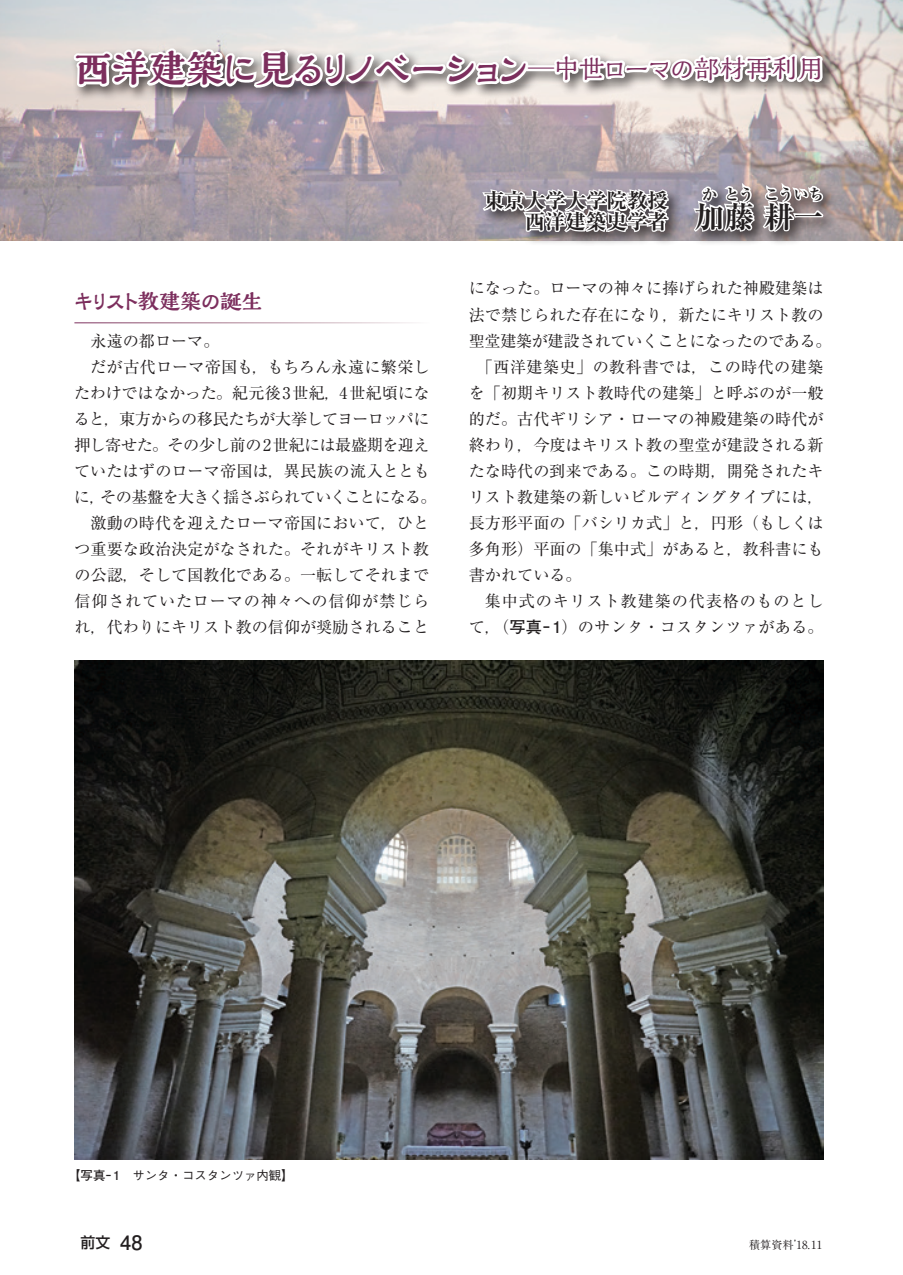
<style>
.page{position:relative;width:903px;height:1275px;background:#fff}
.page>*{position:absolute;margin:0;border:0;box-sizing:border-box;transform-origin:0 0}
._00-タイトル{font:800 37.27px "Kaimin Tu Std";letter-spacing:-.1em;color:#7c2e5d}
._00-名前{font:700 expanded 29.75px "Ryumin Pro";color:#231f20}
._03-小見出し{font:800 21px "Kaimin Tu Std";letter-spacing:-.05em;color:#7c2e5d}
._00-名前-2{font:700 expanded 20.47px/20.5px "Ryumin Pro";color:#231f20}
._01-本文{font:16.1px/26.1px "Ryumin Pro";color:#231f20;text-align:justify}
._01-本文-2{font:16.1px/26.1px "Ryumin Pro";letter-spacing:-.02em;color:#231f20;text-align:center}
._01-本文-3{font:16.1px/26.1px "Ryumin Pro";letter-spacing:.055em;color:#231f20;text-align:right}
._00-名前-3{font:700 expanded 14.88px "Ryumin Pro";color:#231f20}
.前文{font:500 14.88px "Shin Go Pro";color:#231f20}
._07-キャプション{font:500 12.42px "Gothic BBB Pro";color:#231f20}
.柱{font:11.2px "Ryumin Pro";color:#231f20}
.s1{font-weight:500;font-size:26.07px}
.s2{font-size:29.75px}
.s3{font-family:"Futo Go B101 Pro";font-weight:700}
.s4{font-family:"Futo Go B101 Pro";font-weight:700;font-size:19.78px}
</style>
<div class="page">
<img style="left:0;top:0;width:903px;height:241px">
<svg style="left:71px;top:0;width:754px;height:324px"></svg>
<img style="left:74px;top:660px;width:749px;height:500px">
<p class="_00-タイトル" style="left:75px;top:43px;width:751px">西洋建築に見るリノベーション<span class="s1">─中世ローマの部材再利用</span></p>
<p class="_03-小見出し" style="left:73px;top:287px;width:191px">キリスト教建築の誕生</p>
<p class="_01-本文" style="left:91px;top:326px;width:130px">永遠の都ローマ。</p>
<p class="_01-本文-2" style="left:74px;top:352px;width:364px">だが古代ローマ帝国も，もちろん永遠に繁栄し<br>たわけではなかった。紀元後 3世紀，4世紀頃になると，東方からの移民たちが大挙してヨーロッパに押し寄せた。その少し前の2世紀には最盛期を迎えていたはずのローマ帝国は，異民族の流入とともに，その基盤を大きく揺さぶられていくことになる。</p>
<p class="_01-本文" style="left:74px;top:509px;width:356px;text-indent:16px">激動の時代を迎えたローマ帝国において，ひとつ重要な政治決定がなされた。それがキリスト教の公認，そして国教化である。一転してそれまで信仰されていたローマの神々への信仰が禁じられ，代わりにキリスト教の信仰が奨励されること</p>
<p class="_00-名前-3" style="left:724px;top:182px;width:31px">とう</p>
<p class="_00-名前-3" style="left:764px;top:182px;width:61px">こういち</p>
<p class="_00-名前-3" style="left:702px;top:182px;width:16px">か</p>
<p class="_00-名前-2" style="left:484px;top:189px;width:242px">東京大学大学院教授<br>　　西洋建築史学者 <span class="s2">加</span></p>
<p class="_00-名前" style="left:724px;top:193px;width:101px">藤耕一</p>
<p class="_01-本文" style="left:469px;top:274px;width:364px;text-align:left">になった。ローマの神々に捧げられた神殿建築は法で禁じられた存在になり，新たにキリスト教の聖堂建築が建設されていくことになったのである。</p>
<p class="_01-本文" style="left:469px;top:352px;width:356px;text-indent:8px">「西洋建築史」の教科書では，この時代の建築を「初期キリスト教時代の建築」と呼ぶのが一般的だ。古代ギリシア・ローマの神殿建築の時代が終わり，今度はキリスト教の聖堂が建設される新たな時代の到来である。この時期，開発されたキリスト教建築の新しいビルディングタイプには，長方形平面の「バシリカ式」と，円形（もしくは多角形）平面の「集中式」があると，教科書にも書かれている。</p>
<p class="_01-本文-3" style="left:469px;top:587px;width:356px">集中式のキリスト教建築の代表格のものとして，（<span class="s3">写真－ 1</span>）のサンタ・コスタンツァがある。</p>
<p class="_07-キャプション" style="left:68px;top:1166px;width:227px"><span class="s3">【写真－ 1</span>　サンタ・コスタンツァ内観】</p>
<p class="前文" style="left:81px;top:1230px;width:63px">前文 <span class="s4">48</span></p>
<p class="柱" style="left:749px;top:1236px;width:75px">積算資料’18. 11</p>
</div>
